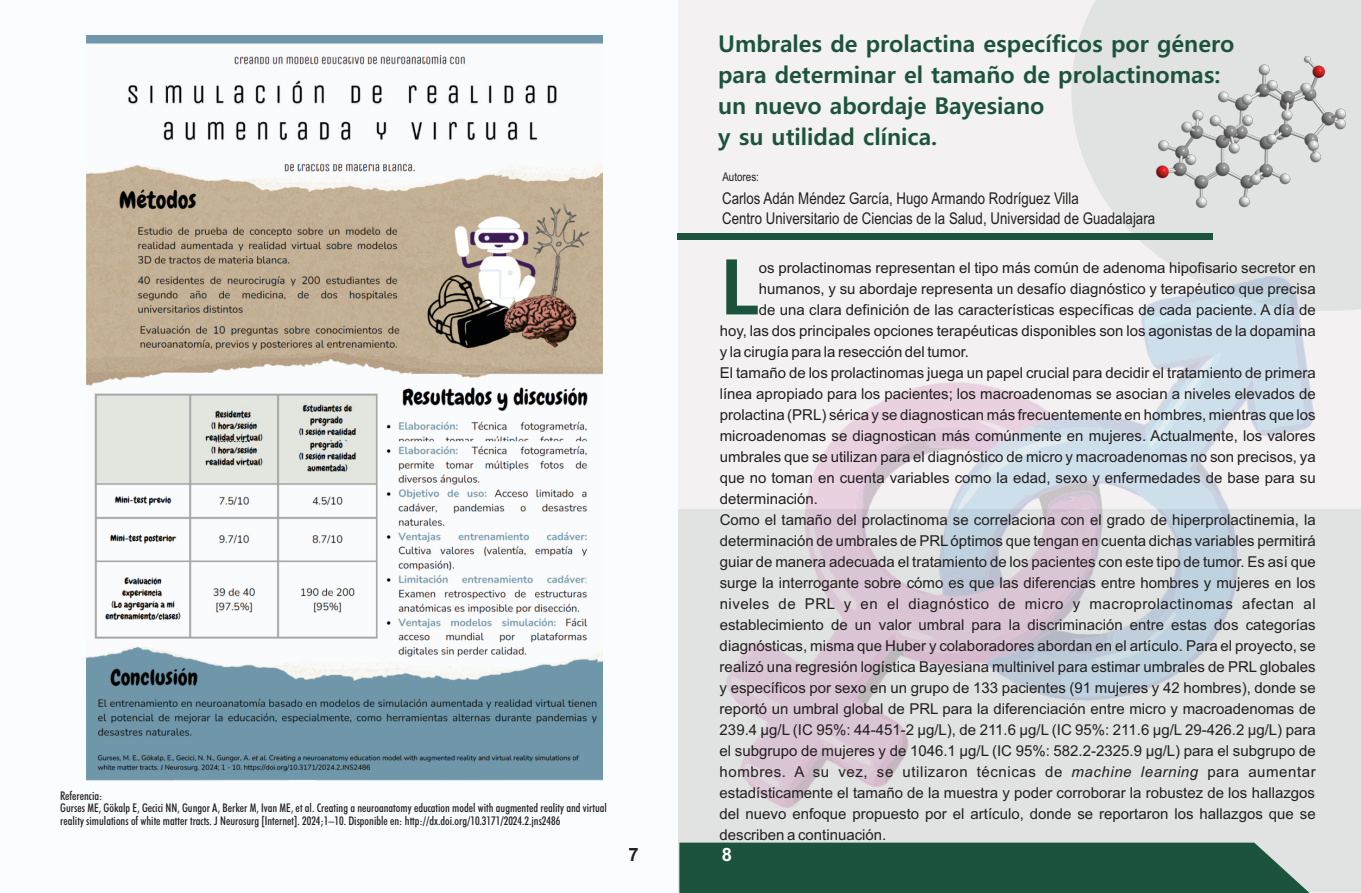
<style>
.page{position:relative;width:1361px;height:893px;background:#fff}
.page>*{position:absolute;margin:0;border:0;box-sizing:border-box;transform-origin:0 0}
.t1{font:700 76.5px "Malgun Gothic";color:#1c533c}
.t2{font:700 23.1px/30.8px "Malgun Gothic";color:#1c533c}
.t3{font:700 18.3px "Arial";color:#231f20}
.t4{font:700 18.3px "Arial";color:#fff}
.t5{font:16.2px/19.8px "Arial Narrow";color:#231f20}
.t6{font:15px "Arial";color:#231f20}
.t7{font:15px "Arial";letter-spacing:.04em;color:#231f20}
.t8{font:15px "Arial";letter-spacing:.035em;color:#231f20}
.t9{font:500 condensed 12px/12.3px "Futura BT";color:#231f20}
.t10{font:12px "Arial Narrow";color:#231f20}
.s1{font-style:italic}
</style>
<div class="page">
<div style="left:678px;top:0;width:683px;height:893px;background:#f3f1f1"></div>
<div style="left:677px;top:508px;width:684px;height:383px;background:#e1e2e2"></div>
<svg style="left:1071px;top:0;width:290px;height:311px;background:#e2e3e3"></svg>
<img style="left:726px;top:276px;width:587px;height:532px">
<div style="left:0;top:0;width:677px;height:893px;background:#fafdff"></div>
<img style="left:87px;top:35px;width:516px;height:746px">
<img style="left:1156px;top:56px;width:189px;height:152px">
<div style="left:677px;top:233px;width:535px;height:6px;background:#1c533c"></div>
<div style="left:679px;top:843px;width:632px;height:50px;background:#1c533c"></div>
<p class="t9" style="left:60px;top:791px;width:548px">Referencia:<br>Gurses ME, Gökalp E, Gecici NN, Gungor A, Berker M, Ivan ME, et al. Creating a neuroanatomy education model with augmented reality and virtual reality simulations of white matter tracts. J Neurosurg [Internet]. 2024;1–10. Disponible en: http://dx.doi.org/10.3171/2024.2.jns2486</p>
<p class="t3" style="left:628px;top:848px;width:12px">7</p>
<h2 class="t2" style="left:718px;top:30px;width:517px">Umbrales de prolactina específicos por género para determinar el tamaño de prolactinomas: un nuevo abordaje Bayesiano<br>y su utilidad clínica.</h2>
<p class="t10" style="left:722px;top:172px;width:38px">Autores:</p>
<p class="t5" style="left:722px;top:190px;width:434px">Carlos Adán Méndez García, Hugo Armando Rodríguez Villa<br>Centro Universitario de Ciencias de la Salud, Universidad de Guadalajara</p>
<h1 class="t1" style="left:720px;top:253px;width:41px">L</h1>
<p class="t6" style="left:759px;top:262px;width:558px">os prolactinomas representan el tipo más común de adenoma hipofisario secretor en</p>
<p class="t6" style="left:759px;top:283px;width:558px">humanos, y su abordaje representa un desafío diagnóstico y terapéutico que precisa</p>
<p class="t6" style="left:759px;top:304px;width:558px">de una clara definición de las características específicas de cada paciente. A día de</p>
<p class="t6" style="left:720px;top:325px;width:597px">hoy, las dos principales opciones terapéuticas disponibles son los agonistas de la dopamina</p>
<p class="t6" style="left:720px;top:346px;width:251px">y la cirugía para la resección del tumor.</p>
<p class="t6" style="left:720px;top:367px;width:597px">El tamaño de los prolactinomas juega un papel crucial para decidir el tratamiento de primera</p>
<p class="t6" style="left:720px;top:388px;width:597px">línea apropiado para los pacientes; los macroadenomas se asocian a niveles elevados de</p>
<p class="t6" style="left:720px;top:409px;width:597px">prolactina (PRL) sérica y se diagnostican más frecuentemente en hombres, mientras que los</p>
<p class="t6" style="left:720px;top:430px;width:597px">microadenomas se diagnostican más comúnmente en mujeres. Actualmente, los valores</p>
<p class="t6" style="left:720px;top:451px;width:597px">umbrales que se utilizan para el diagnóstico de micro y macroadenomas no son precisos, ya</p>
<p class="t6" style="left:720px;top:472px;width:597px">que no toman en cuenta variables como la edad, sexo y enfermedades de base para su</p>
<p class="t6" style="left:720px;top:493px;width:100px">determinación.</p>
<p class="t6" style="left:720px;top:514px;width:597px">Como el tamaño del prolactinoma se correlaciona con el grado de hiperprolactinemia, la</p>
<p class="t6" style="left:720px;top:535px;width:597px">determinación de umbrales de PRLóptimos que tengan en cuenta dichas variables permitirá</p>
<p class="t6" style="left:719px;top:556px;width:597px">guiar de manera adecuada el tratamiento de los pacientes con este tipo de tumor. Es así que</p>
<p class="t6" style="left:719px;top:577px;width:597px">surge la interrogante sobre cómo es que las diferencias entre hombres y mujeres en los</p>
<p class="t8" style="left:719px;top:598px;width:597px">niveles de PRL y en el diagnóstico de micro y macroprolactinomas afectan al</p>
<p class="t6" style="left:719px;top:619px;width:597px">establecimiento de un valor umbral para la discriminación entre estas dos categorías</p>
<p class="t6" style="left:719px;top:640px;width:597px">diagnósticas, misma que Huber y colaboradores abordan en el artículo. Para el proyecto, se</p>
<p class="t6" style="left:719px;top:661px;width:597px">realizó una regresión logística Bayesiana multinivel para estimar umbrales de PRL globales</p>
<p class="t6" style="left:719px;top:682px;width:597px">y específicos por sexo en un grupo de 133 pacientes (91 mujeres y 42 hombres), donde se</p>
<p class="t6" style="left:719px;top:703px;width:597px">reportó un umbral global de PRL para la diferenciación entre micro y macroadenomas de</p>
<p class="t6" style="left:719px;top:724px;width:597px">239.4 μg/L (IC 95%: 44-451-2 μg/L), de 211.6 μg/L (IC 95%: 211.6 μg/L 29-426.2 μg/L) para</p>
<p class="t6" style="left:719px;top:745px;width:597px">el subgrupo de mujeres y de 1046.1 μg/L (IC 95%: 582.2-2325.9 μg/L) para el subgrupo de</p>
<p class="t7" style="left:719px;top:766px;width:597px">hombres. A su vez, se utilizaron técnicas de <span class="s1">machine learning</span> para aumentar</p>
<p class="t6" style="left:719px;top:787px;width:597px">estadísticamente el tamaño de la muestra y poder corroborar la robustez de los hallazgos</p>
<p class="t6" style="left:719px;top:808px;width:597px">del nuevo enfoque propuesto por el artículo, donde se reportaron los hallazgos que se</p>
<p class="t6" style="left:719px;top:829px;width:168px">describen a continuación.</p>
<p class="t4" style="left:722px;top:848px;width:12px">8</p>
</div>
